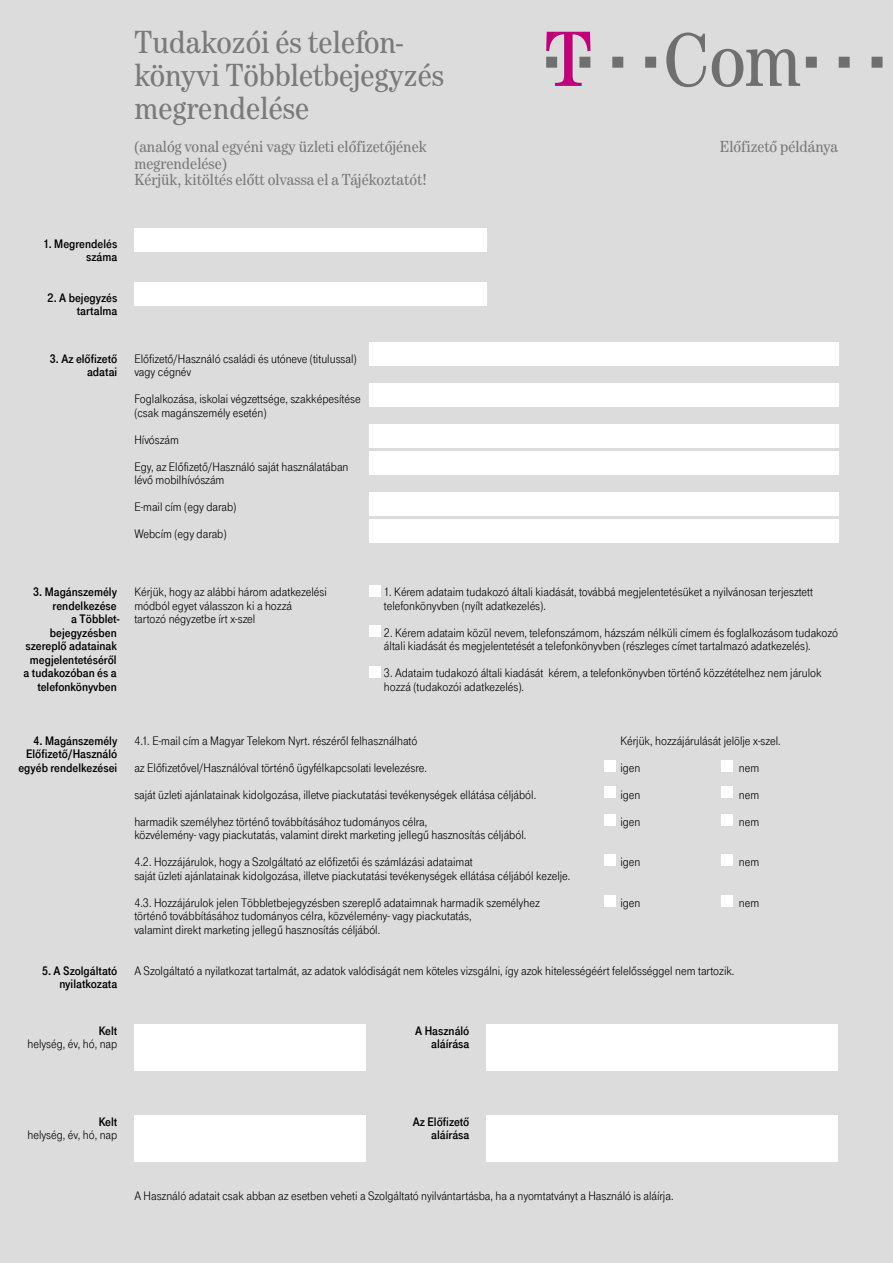
<style>
.page{position:relative;width:893px;height:1263px;background:#dcdcdc}
.page>*{position:absolute;margin:0;border:0;box-sizing:border-box;transform-origin:0 0}
.t1{font:33px "Tele Antiqua EE";color:#7b7a7a}
.t2{font:16.5px "Tele Antiqua EE";color:#7b7a7a}
.t3{font:12.75px/13.5px "Tele Grotesk EE Norm";color:#000}
.t4{font:12.75px/13.5px "Tele Grotesk EE Fett";color:#000;text-align:right}
</style>
<div class="page">
<div style="left:369px;top:343px;width:469px;height:23px;background:#fff"></div>
<div style="left:369px;top:424px;width:469px;height:23px;background:#fff"></div>
<div style="left:369px;top:383px;width:469px;height:24px;background:#fff"></div>
<div style="left:369px;top:492px;width:469px;height:23px;background:#fff"></div>
<div style="left:369px;top:451px;width:469px;height:24px;background:#fff"></div>
<div style="left:134px;top:228px;width:352px;height:23px;background:#fff"></div>
<div style="left:134px;top:282px;width:352px;height:24px;background:#fff"></div>
<div style="left:134px;top:1024px;width:231px;height:47px;background:#fff"></div>
<div style="left:486px;top:1024px;width:352px;height:47px;background:#fff"></div>
<div style="left:369px;top:585px;width:12px;height:12px;background:#fff"></div>
<div style="left:369px;top:625px;width:12px;height:12px;background:#fff"></div>
<div style="left:369px;top:666px;width:12px;height:12px;background:#fff"></div>
<div style="left:604px;top:760px;width:12px;height:12px;background:#fff"></div>
<div style="left:721px;top:760px;width:12px;height:12px;background:#fff"></div>
<div style="left:604px;top:786px;width:12px;height:12px;background:#fff"></div>
<div style="left:721px;top:786px;width:12px;height:12px;background:#fff"></div>
<div style="left:604px;top:814px;width:12px;height:12px;background:#fff"></div>
<div style="left:721px;top:814px;width:12px;height:12px;background:#fff"></div>
<div style="left:604px;top:854px;width:12px;height:12px;background:#fff"></div>
<div style="left:721px;top:854px;width:12px;height:12px;background:#fff"></div>
<div style="left:604px;top:895px;width:12px;height:12px;background:#fff"></div>
<div style="left:721px;top:895px;width:12px;height:12px;background:#fff"></div>
<div style="left:134px;top:1115px;width:231px;height:47px;background:#fff"></div>
<div style="left:486px;top:1115px;width:352px;height:47px;background:#fff"></div>
<div style="left:369px;top:519px;width:469px;height:23px;background:#fff"></div>
<svg style="left:546px;top:32px;width:44px;height:54px"></svg>
<div style="left:579px;top:57px;width:11px;height:11px;background:#6f6f6f"></div>
<div style="left:612px;top:57px;width:11px;height:11px;background:#6f6f6f"></div>
<div style="left:645px;top:57px;width:11px;height:11px;background:#6f6f6f"></div>
<svg style="left:666px;top:33px;width:40px;height:54px"></svg>
<svg style="left:712px;top:49px;width:88px;height:38px"></svg>
<div style="left:806px;top:57px;width:11px;height:11px;background:#6f6f6f"></div>
<div style="left:839px;top:57px;width:11px;height:11px;background:#6f6f6f"></div>
<div style="left:872px;top:57px;width:10px;height:11px;background:#6f6f6f"></div>
<p class="t1" style="left:134px;top:24px;width:270px">Tudakozói és telefon-</p>
<p class="t1" style="left:134px;top:57px;width:311px">könyvi Többletbejegyzés</p>
<p class="t1" style="left:134px;top:90px;width:177px">megrendelése</p>
<p class="t2" style="left:134px;top:138px;width:294px">(analóg vonal egyéni vagy üzleti előfizetőjének</p>
<p class="t2" style="left:134px;top:154px;width:94px">megrendelése)</p>
<p class="t2" style="left:134px;top:171px;width:294px">Kérjük, kitöltés előtt olvassa el a Tájékoztatót!</p>
<p class="t2" style="left:720px;top:137px;width:120px">Előfizető példánya</p>
<p class="t4" style="left:43px;top:237px;width:75px">1. Megrendelés</p>
<p class="t4" style="left:86px;top:250px;width:33px">száma</p>
<p class="t4" style="left:48px;top:292px;width:71px;line-height:12.8px">2. A bejegyzés tartalma</p>
<p class="t4" style="left:50px;top:352px;width:69px">3. Az előfizető</p>
<p class="t4" style="left:87px;top:366px;width:32px">adatai</p>
<p class="t3" style="left:134px;top:352px;width:224px">Előfizető/Használó családi és utóneve (titulussal)</p>
<p class="t3" style="left:134px;top:366px;width:58px">vagy cégnév</p>
<p class="t3" style="left:134px;top:393px;width:228px">Foglalkozása, iskolai végzettsége, szakképesítése</p>
<p class="t3" style="left:134px;top:406px;width:134px">(csak magánszemély esetén)</p>
<p class="t3" style="left:134px;top:433px;width:46px">Hívószám</p>
<p class="t3" style="left:134px;top:460px;width:216px">Egy, az Előfizető/Használó saját használatában</p>
<p class="t3" style="left:134px;top:474px;width:92px">lévő mobilhívószám</p>
<p class="t3" style="left:134px;top:501px;width:103px">E-mail cím (egy darab)</p>
<p class="t3" style="left:134px;top:528px;width:94px">Webcím (egy darab)</p>
<p class="t4" style="left:33px;top:585px;width:85px">3. Magánszemély rendelkezése</p>
<p class="t4" style="left:24px;top:612px;width:97px">a Többlet&shy;bejegyzésben szereplő adatainak megjelentetéséről a tudakozóban és a telefonkönyvben</p>
<p class="t3" style="left:134px;top:585px;width:194px">Kérjük, hogy az alábbi három adatkezelési</p>
<p class="t3" style="left:134px;top:599px;width:159px">módból egyet válasszon ki a hozzá</p>
<p class="t3" style="left:134px;top:612px;width:123px">tartozó négyzetbe írt x-szel</p>
<p class="t3" style="left:384px;top:585px;width:431px">1. Kérem adataim tudakozó általi kiadását, továbbá megjelentetésüket a nyilvánosan terjesztett telefonkönyvben (nyílt adatkezelés).</p>
<p class="t3" style="left:384px;top:626px;width:456px">2. Kérem adataim közül nevem, telefonszámom, házszám nélküli címem és foglalkozásom tudakozó általi kiadását és megjelentetését a telefonkönyvben (részleges címet tartalmazó adatkezelés).</p>
<p class="t3" style="left:384px;top:666px;width:439px">3. Adataim tudakozó általi kiadását kérem, a telefonkönyvben történő közzétételhez nem járulok hozzá (tudakozói adatkezelés).</p>
<p class="t4" style="left:18px;top:734px;width:100px">4. Magánszemély<br>Előfizető/Használó egyéb rendelkezései</p>
<p class="t3" style="left:134px;top:734px;width:284px">4.1. E-mail cím a Magyar Telekom Nyrt. részéről felhasználható</p>
<p class="t3" style="left:620px;top:734px;width:162px">Kérjük, hozzájárulását jelölje x-szel.</p>
<p class="t3" style="left:134px;top:761px;width:294px">az Előfizetővel/Használóval történő ügyfélkapcsolati levelezésre.</p>
<p class="t3" style="left:620px;top:761px;width:22px">igen</p>
<p class="t3" style="left:739px;top:761px;width:22px">nem</p>
<p class="t3" style="left:134px;top:788px;width:403px">saját üzleti ajánlatainak kidolgozása, illetve piackutatási tevékenységek ellátása céljából.</p>
<p class="t3" style="left:620px;top:788px;width:22px">igen</p>
<p class="t3" style="left:739px;top:788px;width:22px">nem</p>
<p class="t3" style="left:134px;top:815px;width:295px">harmadik személyhez történő továbbításához tudományos célra,</p>
<p class="t3" style="left:620px;top:815px;width:22px">igen</p>
<p class="t3" style="left:739px;top:815px;width:22px">nem</p>
<p class="t3" style="left:134px;top:828px;width:393px">közvélemény- vagy piackutatás, valamint direkt marketing jellegű hasznosítás céljából.</p>
<p class="t3" style="left:134px;top:855px;width:340px">4.2. Hozzájárulok, hogy a Szolgáltató az előfizetői és számlázási adataimat</p>
<p class="t3" style="left:620px;top:855px;width:22px">igen</p>
<p class="t3" style="left:739px;top:855px;width:22px">nem</p>
<p class="t3" style="left:134px;top:869px;width:437px">saját üzleti ajánlatainak kidolgozása, illetve piackutatási tevékenységek ellátása céljából kezelje.</p>
<p class="t3" style="left:134px;top:896px;width:407px">4.3. Hozzájárulok jelen Többletbejegyzésben szereplő adataimnak harmadik személyhez</p>
<p class="t3" style="left:620px;top:896px;width:22px">igen</p>
<p class="t3" style="left:739px;top:896px;width:22px">nem</p>
<p class="t3" style="left:134px;top:909px;width:339px">történő továbbításához tudományos célra, közvélemény- vagy piackutatás,</p>
<p class="t3" style="left:134px;top:923px;width:247px">valamint direkt marketing jellegű hasznosítás céljából.</p>
<p class="t4" style="left:42px;top:965px;width:77px;line-height:12.8px">5. A Szolgáltató nyilatkozata</p>
<p class="t3" style="left:134px;top:964px;width:602px">A Szolgáltató a nyilatkozat tartalmát, az adatok valódiságát nem köteles vizsgálni, így azok hitelességéért felelősséggel nem tartozik.</p>
<p class="t4" style="left:99px;top:1024px;width:20px">Kelt</p>
<p class="t3" style="left:27px;top:1037px;width:91px">helység, év, hó, nap</p>
<p class="t4" style="left:415px;top:1024px;width:56px;line-height:12.8px">A Használó aláírása</p>
<p class="t4" style="left:99px;top:1115px;width:20px">Kelt</p>
<p class="t3" style="left:27px;top:1128px;width:91px">helység, év, hó, nap</p>
<p class="t4" style="left:413px;top:1115px;width:58px">Az Előfizető</p>
<p class="t4" style="left:431px;top:1128px;width:40px">aláírása</p>
<p class="t3" style="left:134px;top:1189px;width:541px">A Használó adatait csak abban az esetben veheti a Szolgáltató nyilvántartásba, ha a nyomtatványt a Használó is aláírja.</p>
</div>
